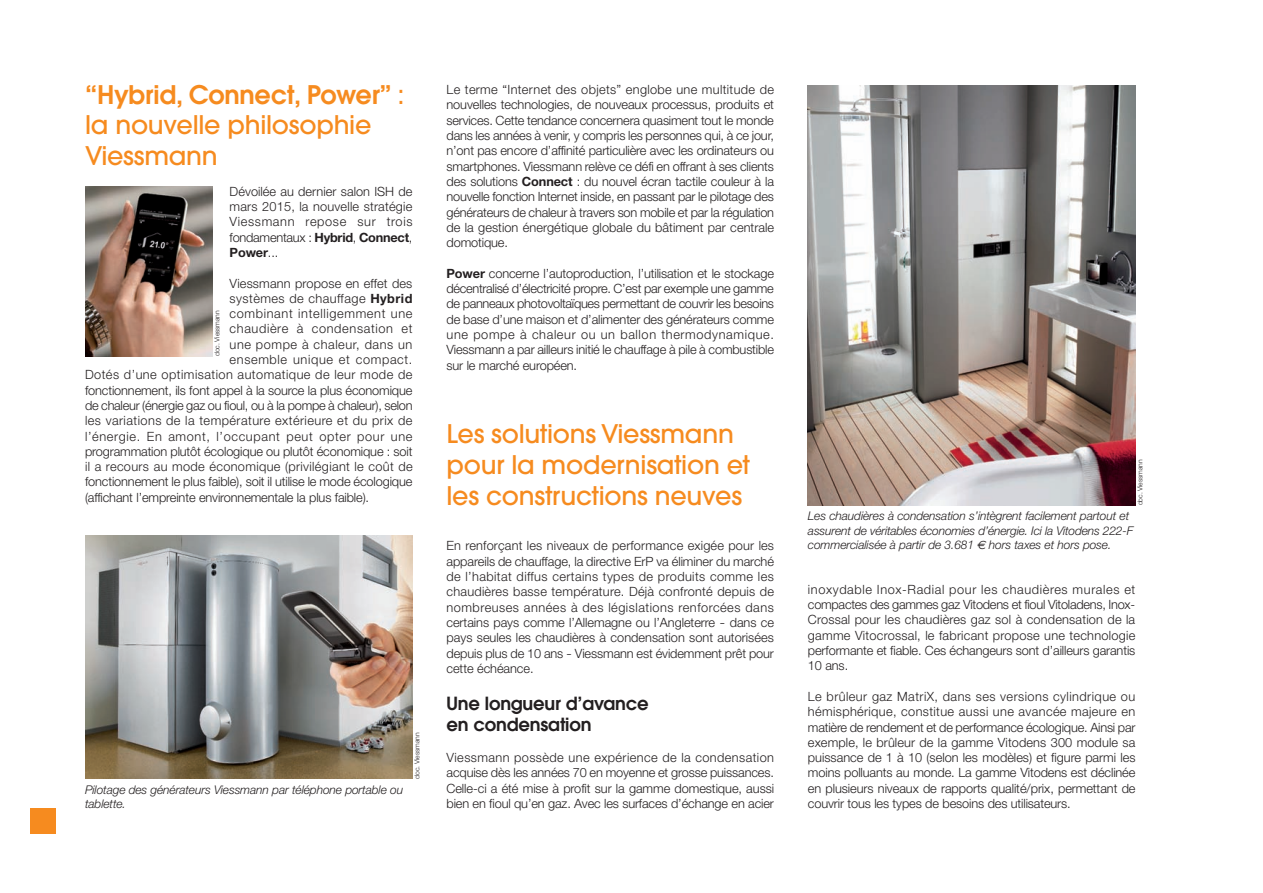
<style>
.page{position:relative;width:1263px;height:893px;background:#fff}
.page>*{position:absolute;margin:0;border:0;box-sizing:border-box;transform-origin:0 0}
.t1{font:500 25.5px/30.6px "Avant Garde";letter-spacing:-.01em;color:#f68b1f}
.t2{font:600 18px/21.6px "Avant Garde";letter-spacing:-.01em;color:#231f20}
.t3{font:300 12.75px/15.3px "Helvetica Neue";letter-spacing:-.01em;color:#231f20;text-align:justify}
.t4{font:300 12.75px "Helvetica Neue";letter-spacing:.035em;color:#231f20}
.t5{font:300 12.75px "Helvetica Neue";letter-spacing:.05em;color:#231f20}
.t6{font:300 12.75px "Helvetica Neue";letter-spacing:.025em;color:#231f20}
.t7{font:300 12.75px "Helvetica Neue";letter-spacing:.01em;color:#231f20}
.t8{font:300 12.75px "Helvetica Neue";letter-spacing:.045em;color:#231f20}
.t9{font:italic 300 12px/14.4px "Helvetica Neue";letter-spacing:-.01em;color:#231f20}
.t10{font:300 6.75px "Helvetica Neue";letter-spacing:-.01em;color:#231f20}
.s1{font-weight:600}
.s2{font-weight:700}
.s3{font-family:"Euro Sans";font-weight:400}
</style>
<div class="page">
<div style="left:30px;top:808px;width:25px;height:25px;background:#f68b1f"></div>
<img style="left:85px;top:186px;width:128px;height:170px">
<img style="left:85px;top:536px;width:327px;height:243px">
<img style="left:808px;top:85px;width:327px;height:420px">
<h1 class="t1" style="left:85px;top:82px;width:321px"><span class="s1">“Hybrid, Connect, Power”</span> : la nouvelle philosophie<br>Viessmann</h1>
<p class="t3" style="left:230px;top:185px;width:184px">Dévoilée au dernier salon ISH de mars 2015, la nouvelle stratégie Viessmann repose sur trois fondamentaux : <span class="s2">Hybrid</span>, <span class="s2">Connect</span>, <span class="s2">Power</span>...</p>
<p class="t7" style="left:230px;top:278px;width:184px">Viessmann propose en effet des</p>
<p class="t4" style="left:230px;top:294px;width:184px">systèmes de chauffage <span class="s2">Hybrid</span></p>
<p class="t5" style="left:230px;top:309px;width:184px">combinant intelligemment une</p>
<p class="t5" style="left:230px;top:324px;width:184px">chaudière à condensation et</p>
<p class="t8" style="left:230px;top:340px;width:184px">une pompe à chaleur, dans un</p>
<p class="t5" style="left:230px;top:355px;width:184px">ensemble unique et compact.</p>
<p class="t4" style="left:85px;top:370px;width:329px">Dotés d’une optimisation automatique de leur mode de</p>
<p class="t3" style="left:85px;top:384px;width:329px">fonctionnement, ils font appel à la source la plus économique</p>
<p class="t3" style="left:85px;top:399px;width:329px">de chaleur (énergie gaz ou fioul, ou à la pompe à chaleur), selon</p>
<p class="t4" style="left:85px;top:416px;width:329px">les variations de la température extérieure et du prix de</p>
<p class="t5" style="left:85px;top:431px;width:329px">l’énergie. En amont, l’occupant peut opter pour une</p>
<p class="t3" style="left:85px;top:445px;width:329px">programmation plutôt écologique ou plutôt économique : soit</p>
<p class="t6" style="left:85px;top:462px;width:329px">il a recours au mode économique (privilégiant le coût de</p>
<p class="t3" style="left:85px;top:475px;width:329px">fonctionnement le plus faible), soit il utilise le mode écologique</p>
<p class="t3" style="left:85px;top:491px;width:286px">(affichant l’empreinte environnementale la plus faible).</p>
<p class="t10" style="left:215px;top:356px;width:47px;rotate:-90deg">doc. Viessmann</p>
<p class="t9" style="left:85px;top:783px;width:320px">Pilotage des générateurs Viessmann par téléphone portable ou tablette.</p>
<p class="t10" style="left:415px;top:779px;width:47px;rotate:-90deg">doc. Viessmann</p>
<p class="t3" style="left:446px;top:83px;width:329px">Le terme “Internet des objets” englobe une multitude de nouvelles technologies, de nouveaux processus, produits et services. Cette tendance concernera quasiment tout le monde dans les années à venir, y compris les personnes qui, à ce jour, n’ont pas encore d’affinité particulière avec les ordinateurs ou smartphones. Viessmann relève ce défi en offrant à ses clients des solutions <span class="s2">Connect</span> : du nouvel écran tactile couleur à la nouvelle fonction Internet inside, en passant par le pilotage des générateurs de chaleur à travers son mobile et par la régulation de la gestion énergétique globale du bâtiment par centrale domotique.</p>
<p class="t3" style="left:446px;top:267px;width:329px"><span class="s2">Power</span> concerne l’autoproduction, l’utilisation et le stockage décentralisé d’électricité propre. C’est par exemple une gamme de panneaux photovoltaïques permettant de couvrir les besoins de base d’une maison et d’alimenter des générateurs comme une pompe à chaleur ou un ballon thermodynamique.<br>Viessmann a par ailleurs initié le chauffage à pile à combustible sur le marché européen.</p>
<h1 class="t1" style="left:446px;top:421px;width:305px">Les solutions Viessmann pour la modernisation et les constructions neuves</h1>
<p class="t3" style="left:446px;top:539px;width:329px">En renforçant les niveaux de performance exigée pour les appareils de chauffage, la directive ErP va éliminer du marché de l’habitat diffus certains types de produits comme les chaudières basse température. Déjà confronté depuis de nombreuses années à des législations renforcées dans certains pays comme l’Allemagne ou l’Angleterre - dans ce pays seules les chaudières à condensation sont autorisées depuis plus de 10 ans - Viessmann est évidemment prêt pour cette échéance.</p>
<h2 class="t2" style="left:446px;top:694px;width:204px">Une longueur d’avance en condensation</h2>
<p class="t3" style="left:446px;top:751px;width:329px">Viessmann possède une expérience de la condensation acquise dès les années 70 en moyenne et grosse puissances.<br>Celle-ci a été mise à profit sur la gamme domestique, aussi bien en fioul qu’en gaz. Avec les surfaces d’échange en acier</p>
<p class="t10" style="left:1137px;top:505px;width:47px;rotate:-90deg">doc. Viessmann</p>
<p class="t9" style="left:808px;top:510px;width:327px">Les chaudières à condensation s’intègrent facilement partout et assurent de véritables économies d’énergie. Ici la Vitodens 222-F commercialisée à partir de 3.681 <span class="s3">€</span> hors taxes et hors pose.</p>
<p class="t3" style="left:808px;top:583px;width:329px">inoxydable Inox-Radial pour les chaudières murales et compactes des gammes gaz Vitodens et fioul Vitoladens, Inox-Crossal pour les chaudières gaz sol à condensation de la gamme Vitocrossal, le fabricant propose une technologie performante et fiable. Ces échangeurs sont d’ailleurs garantis 10 ans.</p>
<p class="t3" style="left:808px;top:690px;width:329px">Le brûleur gaz MatriX, dans ses versions cylindrique ou hémisphérique, constitue aussi une avancée majeure en matière de rendement et de performance écologique. Ainsi par exemple, le brûleur de la gamme Vitodens 300 module sa puissance de 1 à 10 (selon les modèles) et figure parmi les moins polluants au monde. La gamme Vitodens est déclinée en plusieurs niveaux de rapports qualité/prix, permettant de couvrir tous les types de besoins des utilisateurs.</p>
</div>
